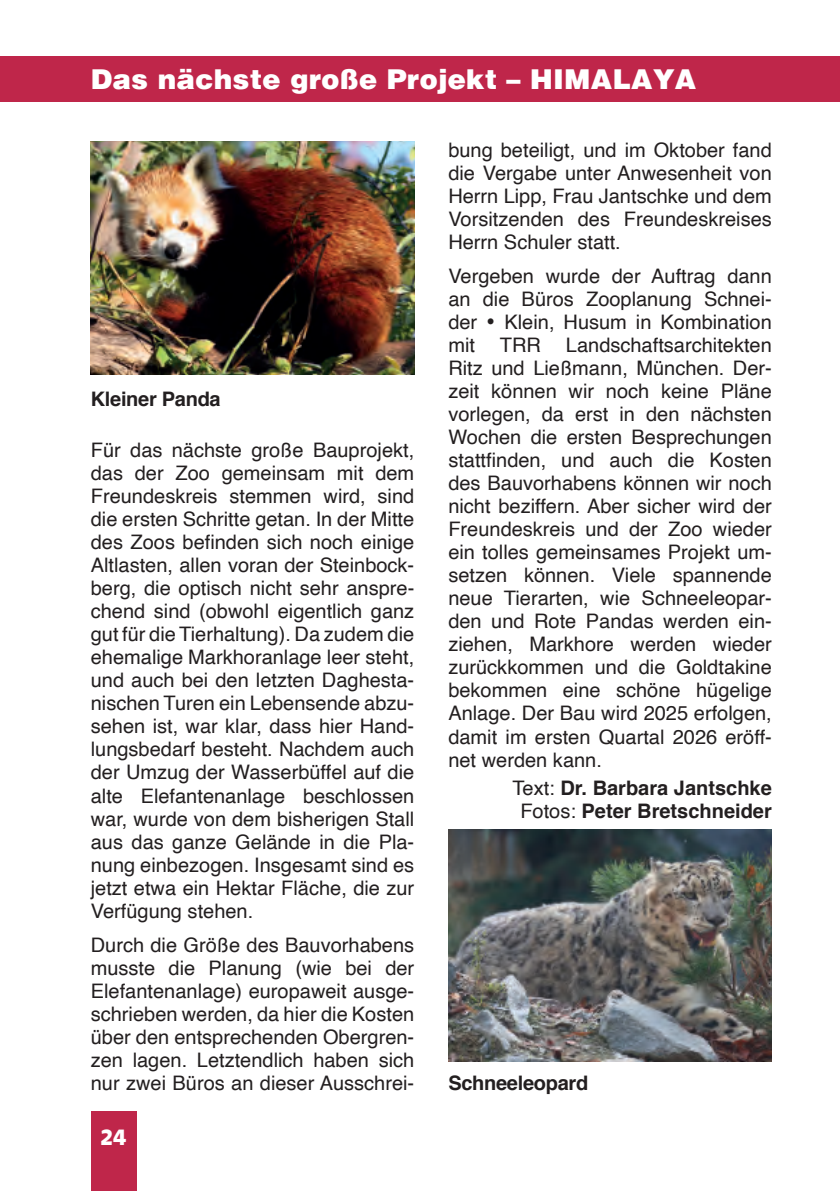
<style>
.page{position:relative;width:840px;height:1191px;background:#fff}
.page>*{position:absolute;margin:0;border:0;box-sizing:border-box;transform-origin:0 0}
.t1{font:900 28px "Helvetica";color:#fff}
.t2{font:700 22px "Signo";color:#fff}
.t3{font:20px/23px "Helvetica";color:#231f20;text-align:justify}
.t4{font:700 20px/23px "Helvetica";color:#231f20;text-align:center}
.s1{font-weight:400}
</style>
<div class="page">
<div style="left:91px;top:1111px;width:45px;height:80px;background:#bf264a"></div>
<div style="left:0;top:57px;width:839px;height:45px;background:#bf264a"></div>
<img style="left:91px;top:142px;width:323px;height:232px">
<img style="left:448px;top:829px;width:323px;height:233px">
<h1 class="t1" style="left:91px;top:62px;width:607px">Das nächste große Projekt – HIMALAYA</h1>
<h1 class="t1" style="left:91px;top:62px;width:356px">N tur- und Artenschutz</h1>
<p class="t4" style="left:91px;top:388px;width:131px">Kleiner Panda</p>
<p class="t3" style="left:91px;top:439px;width:325px">Für das nächste große Bauprojekt, das der Zoo gemeinsam mit dem Freundeskreis stemmen wird, sind die ersten Schritte getan. In der Mitte des Zoos befinden sich noch einige Altlasten, allen voran der Steinbock&shy;berg, die optisch nicht sehr anspre&shy;chend sind (obwohl eigentlich ganz gut für die Tierhaltung). Da zudem die ehemalige Markhoranlage leer steht, und auch bei den letzten Daghesta&shy;nischen Turen ein Lebensende abzu&shy;sehen ist, war klar, dass hier Hand&shy;lungsbedarf besteht. Nachdem auch der Umzug der Wasserbüffel auf die alte Elefantenanlage beschlossen war, wurde von dem bisherigen Stall aus das ganze Gelände in die Pla&shy;nung einbezogen. Insgesamt sind es jetzt etwa ein Hektar Fläche, die zur Verfügung stehen.</p>
<p class="t3" style="left:91px;top:934px;width:325px">Durch die Größe des Bauvorhabens musste die Planung (wie bei der Elefantenanlage) europaweit ausge&shy;schrieben werden, da hier die Kosten über den entsprechenden Obergren&shy;zen lagen. Letztendlich haben sich nur zwei Büros an dieser Ausschrei-</p>
<p class="t2" style="left:101px;top:1122px;width:27px">24</p>
<p class="t3" style="left:448px;top:139px;width:325px">bung beteiligt, und im Oktober fand die Vergabe unter Anwesenheit von Herrn Lipp, Frau Jantschke und dem Vorsitzenden des Freundeskreises Herrn Schuler statt.</p>
<p class="t3" style="left:448px;top:265px;width:325px">Vergeben wurde der Auftrag dann an die Büros Zooplanung Schnei&shy;der • Klein, Husum in Kombination mit TRR</p>
<p class="t3" style="left:448px;top:334px;width:325px;text-indent:117px">Landschaftsarchitekten Ritz und Ließmann, München. Der&shy;zeit können wir noch keine Pläne vorlegen, da erst in den nächsten Wochen die ersten Besprechungen stattfinden, und auch die Kosten des Bauvorhabens können wir noch nicht beziffern. Aber sicher wird der Freundeskreis und der Zoo wieder ein tolles gemeinsames Projekt um&shy;setzen können. Viele spannende neue Tierarten, wie Schneeleopar&shy;den und Rote Pandas werden ein&shy;ziehen, Markhore werden wieder zurückkommen und die Goldtakine bekommen eine schöne hügelige Anlage. Der Bau wird 2025 erfolgen, damit im ersten Quartal 2026 eröff&shy;net werden kann.</p>
<p class="t4" style="left:512px;top:777px;width:261px"><span class="s1">Text:</span> Dr. Barbara Jantschke<br><span class="s1">Fotos:</span> Peter Bretschneider</p>
<p class="t4" style="left:448px;top:1071px;width:141px">Schneeleopard</p>
</div>
